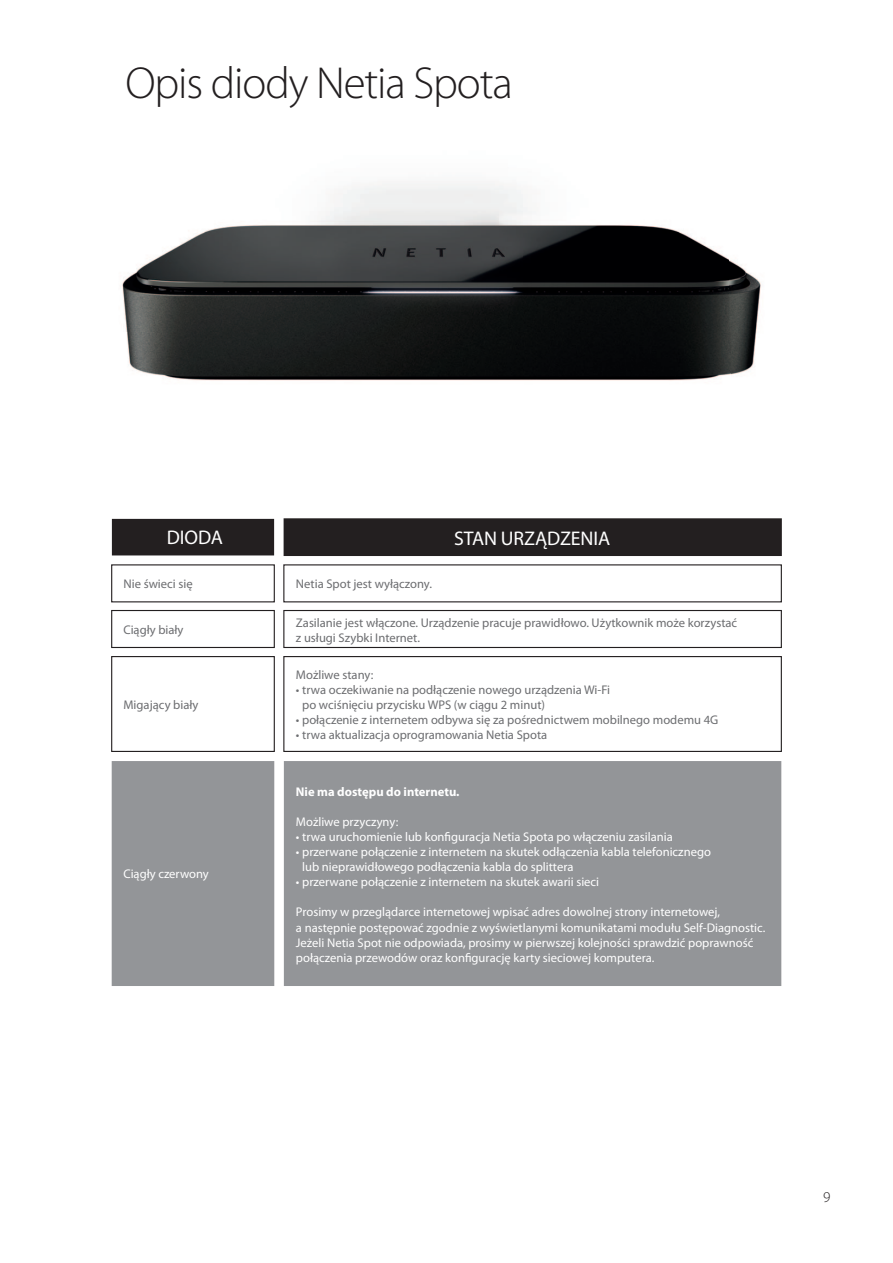
<style>
.page{position:relative;width:893px;height:1263px;background:#fff}
.page>*{position:absolute;margin:0;border:0;box-sizing:border-box;transform-origin:0 0}
.t1{font:300 45px "Myriad Pro";letter-spacing:-.025em;color:#231f20}
.t2{font:19.8px "Myriad Pro";letter-spacing:-.005em;color:#fff}
.t3{font:300 15px "Myriad Pro";color:#231f20}
.t4{font:12.6px/15.1px "Myriad Pro";color:#fff}
.t5{font:12.6px/15.1px "Myriad Pro";color:#6c6d70}
.t6{font:700 12.6px "Myriad Pro";color:#fff}
</style>
<div class="page">
<img style="left:122px;top:183px;width:639px;height:198px">
<div style="left:111px;top:610px;width:164px;height:38px;border:1px solid #231f20"></div>
<div style="left:111px;top:656px;width:164px;height:96px;border:1px solid #231f20"></div>
<div style="left:112px;top:761px;width:162px;height:225px;background:#939598"></div>
<div style="left:283px;top:610px;width:499px;height:38px;border:1px solid #231f20"></div>
<div style="left:283px;top:656px;width:499px;height:96px;border:1px solid #231f20"></div>
<div style="left:284px;top:761px;width:497px;height:225px;background:#939598"></div>
<div style="left:112px;top:519px;width:162px;height:36px;background:#231f20"></div>
<div style="left:284px;top:518px;width:498px;height:38px;background:#231f20"></div>
<h1 class="t1" style="left:125px;top:65px;width:389px">Opis diody Netia Spota</h1>
<h2 class="t2" style="left:167px;top:530px;width:58px">DIODA</h2>
<h2 class="t2" style="left:454px;top:531px;width:157px">STAN URZĄDZENIA</h2>
<p class="t5" style="left:123px;top:577px;width:71px">Nie świeci się</p>
<p class="t5" style="left:123px;top:623px;width:62px">Ciągły biały</p>
<p class="t5" style="left:123px;top:698px;width:77px">Migający biały</p>
<p class="t4" style="left:123px;top:868px;width:87px">Ciągły czerwony</p>
<p class="t5" style="left:296px;top:578px;width:138px">Netia Spot jest wyłączony.</p>
<p class="t5" style="left:296px;top:616px;width:443px">Zasilanie jest włączone. Urządzenie pracuje prawidłowo. Użytkownik może korzystać z usługi Szybki Internet.</p>
<p class="t5" style="left:296px;top:668px;width:79px">Możliwe stany:</p>
<p class="t5" style="left:302px;top:683px;width:309px;text-indent:-6px">• trwa oczekiwanie na podłączenie nowego urządzenia Wi-Fi po wciśnięciu przycisku WPS (w ciągu 2 minut)</p>
<p class="t5" style="left:296px;top:714px;width:424px">• połączenie z internetem odbywa się za pośrednictwem mobilnego modemu 4G</p>
<p class="t5" style="left:296px;top:729px;width:253px">• trwa aktualizacja oprogramowania Netia Spota</p>
<p class="t6" style="left:296px;top:786px;width:165px">Nie ma dostępu do internetu.</p>
<p class="t4" style="left:296px;top:815px;width:104px">Możliwe przyczyny:</p>
<p class="t4" style="left:296px;top:830px;width:378px">• trwa uruchomienie lub konfiguracja Netia Spota po włączeniu zasilania</p>
<p class="t4" style="left:302px;top:845px;width:410px;text-indent:-6px">• przerwane połączenie z internetem na skutek odłączenia kabla telefonicznego lub nieprawidłowego podłączenia kabla do splittera</p>
<p class="t4" style="left:296px;top:876px;width:305px">• przerwane połączenie z internetem na skutek awarii sieci</p>
<p class="t4" style="left:296px;top:906px;width:471px">Prosimy w przeglądarce internetowej wpisać adres dowolnej strony internetowej,<br>a następnie postępować zgodnie z wyświetlanymi komunikatami modułu Self-Diagnostic.<br>Jeżeli Netia Spot nie odpowiada, prosimy w pierwszej kolejności sprawdzić poprawność połączenia przewodów oraz konfigurację karty sieciowej komputera.</p>
<p class="t3" style="left:823px;top:1191px;width:9px">9</p>
</div>
